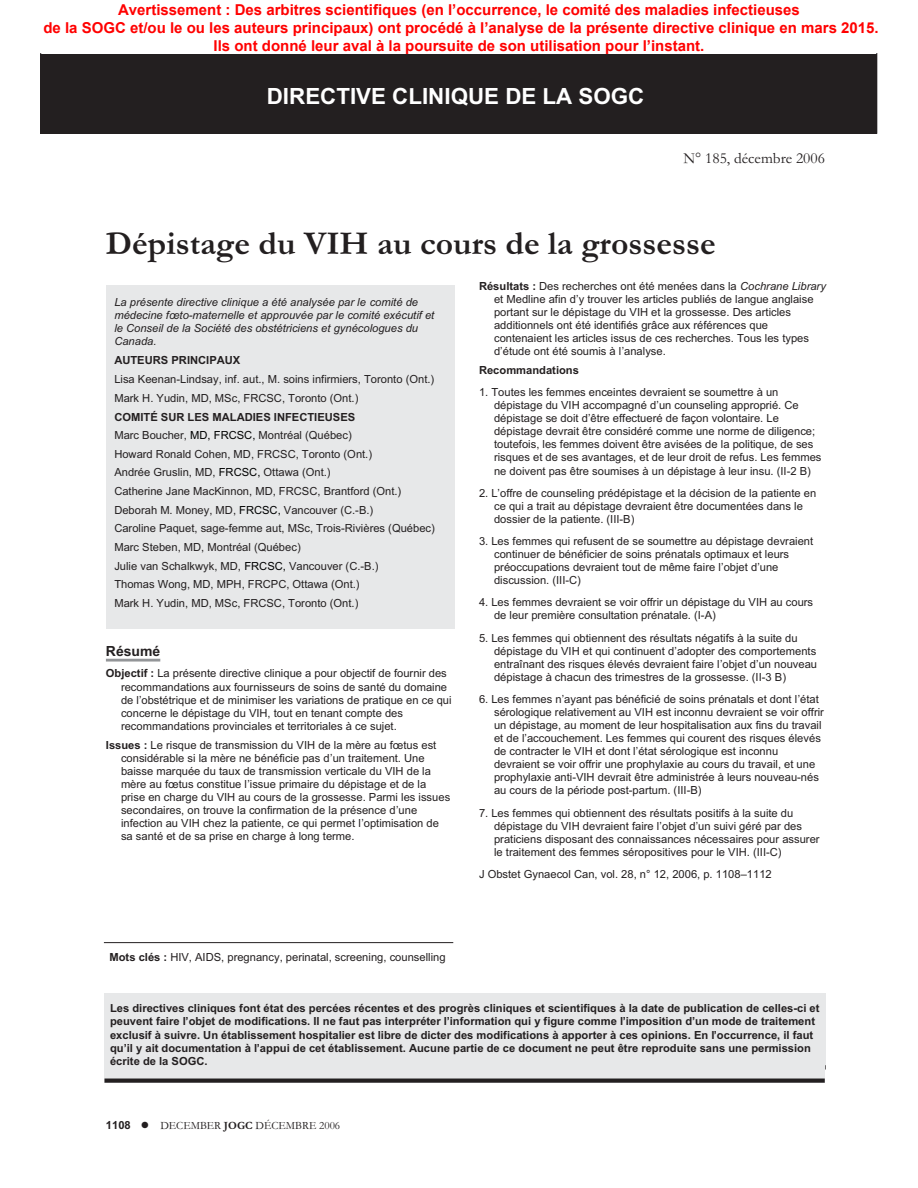
<style>
.page{position:relative;width:918px;height:1188px;background:#fff}
.page>*{position:absolute;margin:0;border:0;box-sizing:border-box;transform-origin:0 0}
.t1{font:700 33.6px "Garamond";color:#231f20}
.t2{font:700 22.35px "Arial";color:#fff}
.t3{font:15.3px "Garamond";color:#231f20}
.t4{font:700 15px/18px "Arial";color:#f00;text-align:center}
.t5{font:700 13.95px "Arial";color:#231f20}
.t6{font:11.25px/13px "Arial";color:#231f20}
.t7{font:700 11.25px/13.4px "Arial";color:#231f20}
.t8{font:italic 11.25px/13px "Arial";color:#231f20}
.t9{font:11.25px "Garamond";color:#231f20}
.s1{font-weight:700}
.s2{color:#010202}
.s3{font-style:italic}
</style>
<div class="page">
<hr style="left:106px;top:659px;width:54px;height:3px;background:#939598">
<div style="left:40px;top:54px;width:837px;height:80px;background:#231f20"></div>
<div style="left:106px;top:285px;width:348px;height:343px;background:#e7e8e9"></div>
<hr style="left:104px;top:942px;width:349px;height:1px;background:#231f20">
<div style="left:105px;top:993px;width:720px;height:90px;background:#e7e8e9"></div>
<svg style="left:105px;top:1079px;width:720px;height:4px;background:#312d2e"></svg>
<p class="t4" style="left:43px;top:1px;width:837px">Avertissement : Des arbitres scientifiques (en l’occurrence, le comité des maladies infectieuses<br>de la SOGC et/ou le ou les auteurs principaux) ont procédé à l’analyse de la présente directive clinique en mars 2015.<br>Ils ont donné leur aval à la poursuite de son utilisation pour l’instant.</p>
<h2 class="t2" style="left:267px;top:88px;width:379px">DIRECTIVE CLINIQUE DE LA SOGC</h2>
<h3 class="t3" style="left:683px;top:153px;width:143px">N° 185, décembre 2006</h3>
<h1 class="t1" style="left:106px;top:230px;width:612px">Dépistage du VIH au cours de la grossesse</h1>
<p class="t8" style="left:114px;top:297px;width:322px">La présente directive clinique a été analysée par le comité de médecine fœto-maternelle et approuvée par le comité exécutif et le Conseil de la Société des obstétriciens et gynécologues du Canada.</p>
<p class="t7" style="left:114px;top:355px;width:128px">AUTEURS PRINCIPAUX</p>
<p class="t6" style="left:114px;top:371px;width:321px;line-height:18.6px">Lisa Keenan-Lindsay, inf. aut., M. soins infirmiers, Toronto (Ont.)<br>Mark H. Yudin, MD, MSc, FRCSC, Toronto (Ont.)</p>
<p class="t6" style="left:114px;top:408px;width:322px;line-height:18.6px"><span class="s1">COMITÉ SUR LES MALADIES INFECTIEUSES<br></span>Marc Boucher, <span class="s2">MD, FRCSC,</span> Montréal (Québec)<br>Howard Ronald Cohen, MD, FRCSC, Toronto (Ont.)<br>Andrée Gruslin, MD, <span class="s2">FRCSC,</span> Ottawa (Ont.)<br>Catherine Jane MacKinnon, MD, FRCSC, Brantford (Ont.)<br>Deborah M. Money, MD, <span class="s2">FRCSC,</span> Vancouver (C.-B.)<br>Caroline Paquet, sage-femme aut, MSc, Trois-Rivières (Québec)<br>Marc Steben, MD, Montréal (Québec)<br>Julie van Schalkwyk, MD, <span class="s2">FRCSC,</span> Vancouver (C.-B.)<br>Thomas Wong, MD, MPH, FRCPC, Ottawa (Ont.)<br>Mark H. Yudin, MD, MSc, FRCSC, Toronto (Ont.)</p>
<p class="t5" style="left:106px;top:646px;width:56px">Résumé</p>
<p class="t6" style="left:121px;top:668px;width:332px;text-indent:-15px"><span class="s1">Objectif :</span> La présente directive clinique a pour objectif de fournir des recommandations aux fournisseurs de soins de santé du domaine de l’obstétrique et de minimiser les variations de pratique en ce qui concerne le dépistage du VIH, tout en tenant compte des recommandations provinciales et territoriales à ce sujet.</p>
<p class="t6" style="left:121px;top:739px;width:331px;text-indent:-15px"><span class="s1">Issues :</span> Le risque de transmission du VIH de la mère au fœtus est considérable si la mère ne bénéficie pas d’un traitement. Une baisse marquée du taux de transmission verticale du VIH de la mère au fœtus constitue l’issue primaire du dépistage et de la prise en charge du VIH au cours de la grossesse. Parmi les issues secondaires, on trouve la confirmation de la présence d’une infection au VIH chez la patiente, ce qui permet l’optimisation de sa santé et de sa prise en charge à long terme.</p>
<p class="t6" style="left:494px;top:280px;width:333px;text-indent:-15px"><span class="s1">Résultats :</span> Des recherches ont été menées dans la <span class="s3">Cochrane Library </span>et Medline afin d’y trouver les articles publiés de langue anglaise portant sur le dépistage du VIH et la grossesse. Des articles additionnels ont été identifiés grâce aux références que contenaient les articles issus de ces recherches. Tous les types d’étude ont été soumis à l’analyse.</p>
<p class="t7" style="left:479px;top:365px;width:101px">Recommandations</p>
<p class="t6" style="left:494px;top:387px;width:329px;text-indent:-15px">1. Toutes les femmes enceintes devraient se soumettre à un dépistage du VIH accompagné d’un counseling approprié. Ce dépistage se doit d’être effectueré de façon volontaire. Le dépistage devrait être considéré comme une norme de diligence; toutefois, les femmes doivent être avisées de la politique, de ses risques et de ses avantages, et de leur droit de refus. Les femmes ne doivent pas être soumises à un dépistage à leur insu. (II-2 B)</p>
<p class="t6" style="left:494px;top:487px;width:324px;text-indent:-15px">2. L’offre de counseling prédépistage et la décision de la patiente en ce qui a trait au dépistage devraient être documentées dans le dossier de la patiente. (III-B)</p>
<p class="t6" style="left:494px;top:536px;width:321px;text-indent:-15px">3. Les femmes qui refusent de se soumettre au dépistage devraient continuer de bénéficier de soins prénatals optimaux et leurs préoccupations devraient tout de même faire l’objet d’une discussion. (III-C)</p>
<p class="t6" style="left:494px;top:597px;width:321px;text-indent:-15px">4. Les femmes devraient se voir offrir un dépistage du VIH au cours de leur première consultation prénatale. (I-A)</p>
<p class="t6" style="left:494px;top:632px;width:325px;text-indent:-15px">5. Les femmes qui obtiennent des résultats négatifs à la suite du dépistage du VIH et qui continuent d’adopter des comportements entraînant des risques élevés devraient faire l’objet d’un nouveau dépistage à chacun des trimestres de la grossesse. (II-3 B)</p>
<p class="t6" style="left:494px;top:694px;width:331px;text-indent:-15px">6. Les femmes n’ayant pas bénéficié de soins prénatals et dont l’état sérologique relativement au VIH est inconnu devraient se voir offrir un dépistage, au moment de leur hospitalisation aux fins du travail et de l’accouchement. Les femmes qui courent des risques élevés de contracter le VIH et dont l’état sérologique est inconnu devraient se voir offrir une prophylaxie au cours du travail, et une prophylaxie anti-VIH devrait être administrée à leurs nouveau-nés au cours de la période post-partum. (III-B)</p>
<p class="t6" style="left:494px;top:807px;width:327px;text-indent:-15px">7. Les femmes qui obtiennent des résultats positifs à la suite du dépistage du VIH devraient faire l’objet d’un suivi géré par des praticiens disposant des connaissances nécessaires pour assurer le traitement des femmes séropositives pour le VIH. (III-C)</p>
<p class="t6" style="left:479px;top:869px;width:294px">J Obstet Gynaecol Can, vol. 28, n° 12, 2006, p. 1108–1112</p>
<p class="t6" style="left:110px;top:952px;width:338px"><span class="s1">Mots clés :</span> HIV, AIDS, pregnancy, perinatal, screening, counselling</p>
<p class="t7" style="left:110px;top:1002px;width:711px">Les directives cliniques font état des percées récentes et des progrès cliniques et scientifiques à la date de publication de celles-ci et peuvent faire l’objet de modifications. Il ne faut pas interpréter l’information qui y figure comme l’imposition d’un mode de traitement exclusif à suivre. Un établissement hospitalier est libre de dicter des modifications à apporter à ces opinions. En l’occurrence, il faut qu’il y ait documentation à l’appui de cet établissement. Aucune partie de ce document ne peut être reproduite sans une permission écrite de la SOGC.</p>
<p class="t7" style="left:106px;top:1120px;width:26px">1108</p>
<p class="t9" style="left:160px;top:1122px;width:181px">DECEMBER <span class="s1">JOGC</span> DÉCEMBRE 2006</p>
</div>
